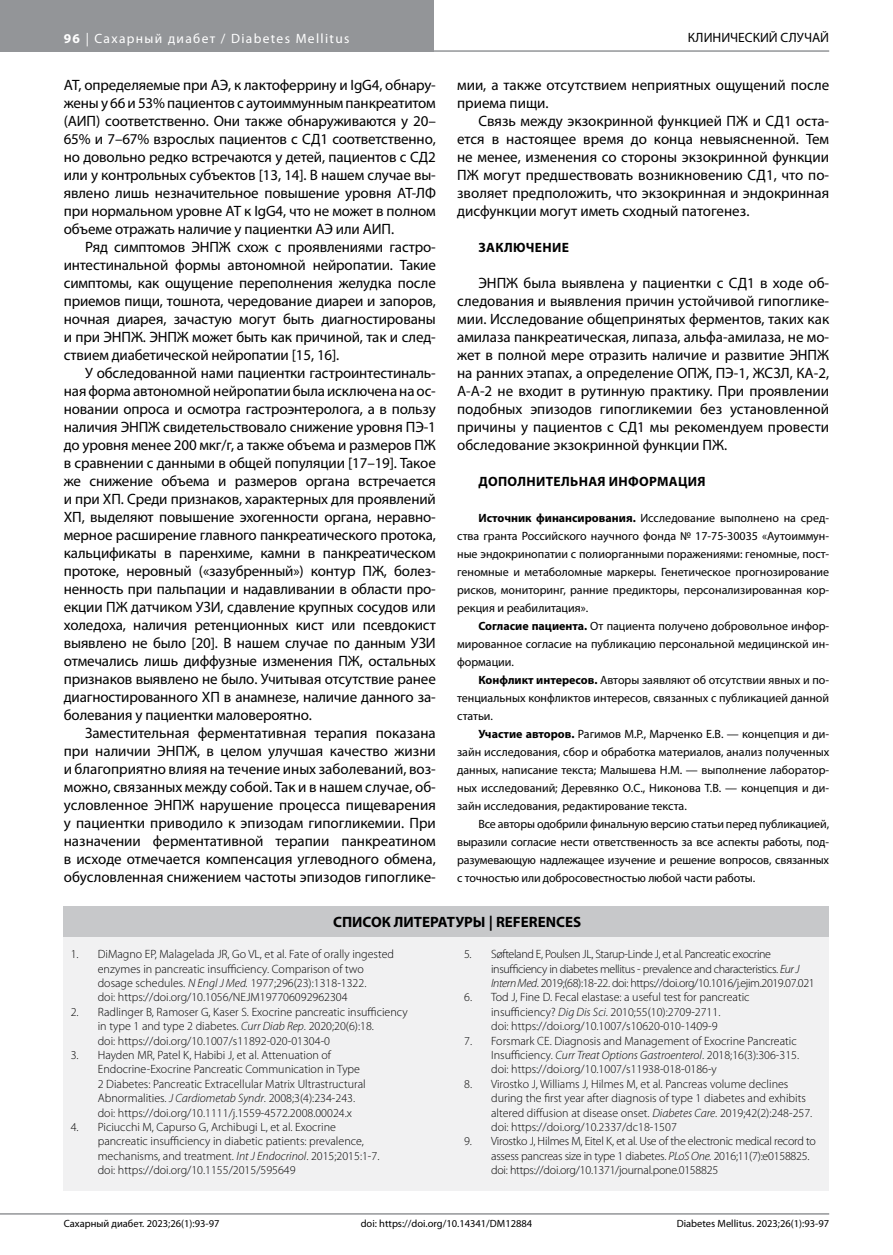
<style>
.page{position:relative;width:893px;height:1255px;background:#fff}
.page>*{position:absolute;margin:0;border:0;box-sizing:border-box;transform-origin:0 0}
.t1{font:15px/18px "Myriad Pro";letter-spacing:-.005em;color:#000;text-align:justify}
.t2{font:700 15px "Myriad Pro";color:#000}
.t3{font:13.5px "Myriad Pro";letter-spacing:.1em;color:#fff}
.t4{font:700 13.5px "Myriad Pro";letter-spacing:.025em;color:#000}
.t5{font:13.5px "Myriad Pro";color:#000}
.t6{font:300 12px/14.4px "Myriad Pro";color:#000}
.t7{font:12px/18px "Myriad Pro";color:#000;text-align:justify}
.t8{font:300 12px/14.4px "Myriad Pro";letter-spacing:-.03em;color:#000}
.t9{font:300 12px/14.4px "Myriad Pro";letter-spacing:-.02em;color:#000}
.t10{font:10.5px "Myriad Pro";color:#000}
.s1{font-weight:700}
.s2{font-style:italic}
</style>
<div class="page">
<hr style="left:0;top:50px;width:829px;height:2px;background:#939598">
<hr style="left:0;top:1213px;width:829px;height:1px;background:#939598">
<div style="left:0;top:0;width:434px;height:51px;background:#939598"></div>
<div style="left:64px;top:936px;width:765px;height:255px;background:#f1f1f2"></div>
<div style="left:64px;top:906px;width:765px;height:30px;background:#c7c8ca"></div>
<p class="t3" style="left:64px;top:30px;width:287px"><span class="s1">96</span> | Сахарный диабет / Diabetes Mellitus</p>
<p class="t5" style="left:688px;top:29px;width:143px">КЛИНИЧЕСКИЙ СЛУЧАЙ</p>
<p class="t1" style="left:64px;top:76px;width:374px">АТ, определяемые при АЭ, к лактоферрину и IgG4, обнару&shy;жены у 66 и 53% пациентов с аутоиммунным панкреатитом (АИП) соответственно. Они также обнаруживаются у 20– 65% и 7–67% взрослых пациентов с СД1 соответственно, но довольно редко встречаются у детей, пациентов с СД2 или у контрольных субъектов [13, 14]. В нашем случае вы&shy;явлено лишь незначительное повышение уровня АТ-ЛФ при нормальном уровне АТ к IgG4, что не может в полном объеме отражать наличие у пациентки АЭ или АИП.</p>
<p class="t1" style="left:64px;top:238px;width:374px;text-indent:21px">Ряд симптомов ЭНПЖ схож с проявлениями гастро&shy;интестинальной формы автономной нейропатии. Такие симптомы, как ощущение переполнения желудка после приемов пищи, тошнота, чередование диареи и запоров, ночная диарея, зачастую могут быть диагностированы и при ЭНПЖ. ЭНПЖ может быть как причиной, так и след&shy;ствием диабетической нейропатии [15, 16].</p>
<p class="t1" style="left:64px;top:364px;width:374px;text-indent:21px">У обследованной нами пациентки гастроинтестиналь&shy;ная форма автономной нейропатии была исключена на ос&shy;новании опроса и осмотра гастроэнтеролога, а в пользу наличия ЭНПЖ свидетельствовало снижение уровня ПЭ-1 до уровня менее 200 мкг/г, а также объема и размеров ПЖ в сравнении с данными в общей популяции [17–19]. Такое же снижение объема и размеров органа встречается и при ХП. Среди признаков, характерных для проявлений ХП, выделяют повышение эхогенности органа, неравно&shy;мерное расширение главного панкреатического протока, кальцификаты в паренхиме, камни в панкреатическом протоке, неровный («зазубренный») контур ПЖ, болез&shy;ненность при пальпации и надавливании в области про&shy;екции ПЖ датчиком УЗИ, сдавление крупных сосудов или холедоха, наличия ретенционных кист или псевдокист выявлено не было [20]. В нашем случае по данным УЗИ отмечались лишь диффузные изменения ПЖ, остальных признаков выявлено не было. Учитывая отсутствие ранее диагностированного ХП в анамнезе, наличие данного за&shy;болевания у пациентки маловероятно.</p>
<p class="t1" style="left:64px;top:724px;width:374px;text-indent:21px">Заместительная ферментативная терапия показана при наличии ЭНПЖ, в целом улучшая качество жизни и благоприятно влияя на течение иных заболеваний, воз&shy;можно, связанных между собой. Так и в нашем случае, об&shy;условленное ЭНПЖ нарушение процесса пищеварения у пациентки приводило к эпизодам гипогликемии. При назначении ферментативной терапии панкреатином в исходе отмечается компенсация углеводного обмена, обусловленная снижением частоты эпизодов гипоглике-</p>
<p class="t1" style="left:457px;top:76px;width:374px">мии, а также отсутствием неприятных ощущений после приема пищи.</p>
<p class="t1" style="left:457px;top:112px;width:374px;text-indent:21px">Связь между экзокринной функцией ПЖ и СД1 оста&shy;ется в настоящее время до конца невыясненной. Тем не менее, изменения со стороны экзокринной функции ПЖ могут предшествовать возникновению СД1, что по&shy;зволяет предположить, что экзокринная и эндокринная дисфункции могут иметь сходный патогенез.</p>
<p class="t4" style="left:478px;top:239px;width:92px">ЗАКЛЮЧЕНИЕ</p>
<p class="t1" style="left:457px;top:274px;width:374px;text-indent:21px">ЭНПЖ была выявлена у пациентки с СД1 в ходе об&shy;следования и выявления причин устойчивой гипоглике&shy;мии. Исследование общепринятых ферментов, таких как амилаза панкреатическая, липаза, альфа-амилаза, не мо&shy;жет в полной мере отразить наличие и развитие ЭНПЖ на ранних этапах, а определение ОПЖ, ПЭ-1, ЖСЗЛ, КА-2, А-А-2 не входит в рутинную практику. При проявлении подобных эпизодов гипогликемии без установленной причины у пациентов с СД1 мы рекомендуем провести обследование экзокринной функции ПЖ.</p>
<p class="t4" style="left:478px;top:473px;width:228px">ДОПОЛНИТЕЛЬНАЯ ИНФОРМАЦИЯ</p>
<p class="t7" style="left:457px;top:509px;width:374px;text-indent:21px"><span class="s1">Источник финансирования.</span> Исследование выполнено на сред&shy;ства гранта Российского научного фонда № 17-75-30035 «Аутоиммун&shy;ные эндокринопатии с полиорганными поражениями: геномные, пост&shy;геномные и метаболомные маркеры. Генетическое прогнозирование рисков, мониторинг, ранние предикторы, персонализированная кор&shy;рекция и реабилитация».</p>
<p class="t7" style="left:457px;top:617px;width:374px;text-indent:21px"><span class="s1">Согласие пациента.</span> От пациента получено добровольное инфор&shy;мированное согласие на публикацию персональной медицинской ин&shy;формации.</p>
<p class="t7" style="left:457px;top:671px;width:374px;text-indent:21px"><span class="s1">Конфликт интересов.</span> Авторы заявляют об отсутствии явных и по&shy;тенциальных конфликтов интересов, связанных с публикацией данной статьи.</p>
<p class="t7" style="left:457px;top:725px;width:374px;text-indent:21px"><span class="s1">Участие авторов.</span> Рагимов М.Р., Марченко Е.В. — концепция и ди&shy;зайн исследования, сбор и обработка материалов, анализ полученных данных, написание текста; Малышева Н.М. — выполнение лаборатор&shy;ных исследований; Деревянко О.С., Никонова Т.В. — концепция и ди&shy;зайн исследования, редактирование текста.</p>
<p class="t7" style="left:457px;top:815px;width:374px;text-indent:21px">Все авторы одобрили финальную версию статьи перед публикацией, выразили согласие нести ответственность за все аспекты работы, под&shy;разумевающую надлежащее изучение и решение вопросов, связанных с точностью или добросовестностью любой части работы.</p>
<p class="t2" style="left:333px;top:912px;width:250px">СПИСОК ЛИТЕРАТУРЫ | REFERENCES</p>
<p class="t6" style="left:98px;top:946px;width:298px;text-indent:-27px">1. DiMagno EP, Malagelada JR, Go VL, et al. Fate of orally ingested enzymes in pancreatic insufficiency. Comparison of two dosage schedules. <span class="s2">N Engl J Med.</span> 1977;296(23):1318-1322.<br>doi: https://doi.org/10.1056/NEJM197706092962304</p>
<p class="t6" style="left:98px;top:1004px;width:311px;text-indent:-27px">2. Radlinger B, Ramoser G, Kaser S. Exocrine pancreatic insufficiency in type 1 and type 2 diabetes. <span class="s2">Curr Diab Rep</span>. 2020;20(6):18.<br>doi: https://doi.org/10.1007/s11892-020-01304-0</p>
<p class="t6" style="left:98px;top:1047px;width:269px;text-indent:-27px">3. Hayden MR, Patel K, Habibi J, et al. Attenuation of Endocrine-Exocrine Pancreatic Communication in Type 2 Diabetes: Pancreatic Extracellular Matrix Ultrastructural Abnormalities. <span class="s2">J Cardiometab Syndr</span>. 2008;3(4):234-243. doi: https://doi.org/10.1111/j.1559-4572.2008.00024.x</p>
<p class="t6" style="left:98px;top:1119px;width:283px;text-indent:-27px">4. Piciucchi M, Capurso G, Archibugi L, et al. Exocrine pancreatic insufficiency in diabetic patients: prevalence, mechanisms, and treatment. <span class="s2">Int J Endocrinol</span>. 2015;2015:1-7. doi: https://doi.org/10.1155/2015/595649</p>
<p class="t8" style="left:491px;top:946px;width:325px;text-indent:-27px">5. Søfteland E, Poulsen JL, Starup-Linde J, et al. Pancreatic exocrine insufficiency in diabetes mellitus - prevalence and characteristics. <span class="s2">Eur J<br>Intern Med</span>. 2019;(68):18-22. doi: https://doi.org/10.1016/j.ejim.2019.07.021</p>
<p class="t6" style="left:464px;top:989px;width:287px;text-align:center">6. Tod J, Fine D. Fecal elastase: a useful test for pancreatic insufficiency? <span class="s2">Dig Dis Sci</span>. 2010;55(10):2709-2711.<br>doi: https://doi.org/10.1007/s10620-010-1409-9</p>
<p class="t6" style="left:491px;top:1033px;width:309px;text-indent:-27px">7. Forsmark CE. Diagnosis and Management of Exocrine Pancreatic<br>Insufficiency. <span class="s2">Curr Treat Options Gastroenterol</span>. 2018;16(3):306-315. doi: https://doi.org/10.1007/s11938-018-0186-y</p>
<p class="t6" style="left:491px;top:1076px;width:323px;text-indent:-27px">8. Virostko J, Williams J, Hilmes M, et al. Pancreas volume declines during the first year after diagnosis of type 1 diabetes and exhibits altered diffusion at disease onset. <span class="s2">Diabetes Care</span>. 2019;42(2):248-257. doi: https://doi.org/10.2337/dc18-1507</p>
<p class="t9" style="left:491px;top:1133px;width:326px;text-indent:-27px">9. Virostko J, Hilmes M, Eitel K, et al. Use of the electronic medical record to assess pancreas size in type 1 diabetes. <span class="s2">PLoS One.</span> 2016;11(7):e0158825. doi: https://doi.org/10.1371/journal.pone.0158825</p>
<p class="t10" style="left:64px;top:1216px;width:157px">Сахарный диабет. 2023;26(1):93-97</p>
<p class="t10" style="left:361px;top:1216px;width:173px">doi: https://doi.org/10.14341/DM12884</p>
<p class="t10" style="left:677px;top:1216px;width:154px">Diabetes Mellitus. 2023;26(1):93-97</p>
</div>
